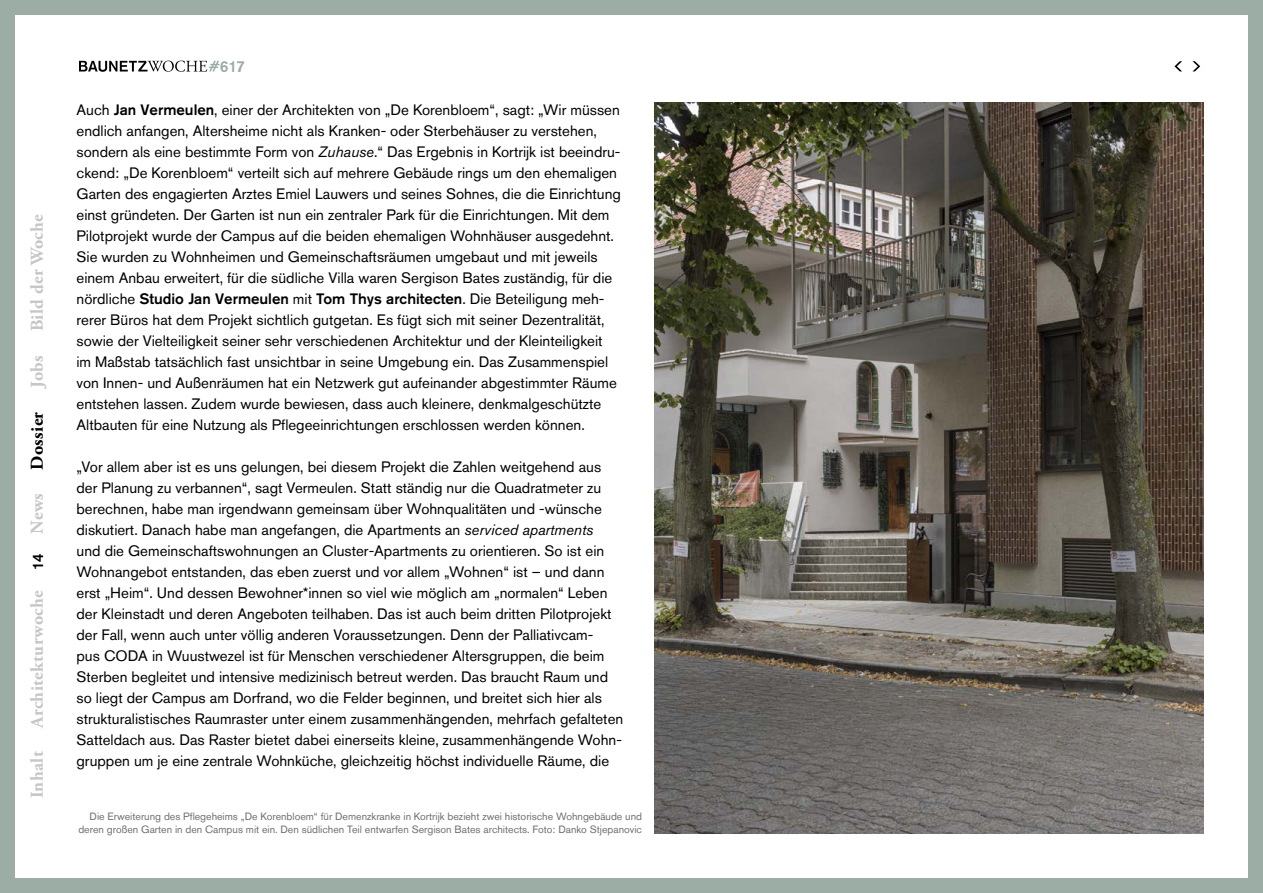
<style>
.page{position:relative;width:1263px;height:893px;background:#fff}
.page>*{position:absolute;margin:0;border:0;box-sizing:border-box;transform-origin:0 0}
.t1{font:700 18px "Adobe Garamond Pro";letter-spacing:.02em;color:#c6c6c6}
.t2{font:700 18px "Adobe Garamond Pro";letter-spacing:.02em;color:#000}
.t3{font:500 15.75px "Akzidenz Grotesk BQ";color:#9bada5}
.t4{font:15px/21px "Akzidenz Grotesk BQ";color:#000}
.t5{font:500 15px "Akzidenz Grotesk BQ";color:#000}
.t6{font:10.5px/13.5px "Akzidenz Grotesk BQ";color:#706f6f;text-align:right}
.s1{font-weight:500}
.s2{font-style:italic}
</style>
<div class="page">
<div style="left:0;top:0;width:1263px;height:893px;border:15px solid #9bada5"></div>
<svg style="left:1192px;top:61px;width:8px;height:10px"></svg>
<svg style="left:1174px;top:61px;width:8px;height:10px"></svg>
<img style="left:655px;top:102px;width:548px;height:731px">
<svg style="left:79px;top:61px;width:140px;height:11px"></svg>
<p class="t1" style="left:27px;top:331px;width:119px;rotate:-90deg">Bild der Woche</p>
<p class="t1" style="left:27px;top:388px;width:34px;rotate:-90deg">Jobs</p>
<p class="t2" style="left:27px;top:470px;width:59px;rotate:-90deg">Dossier</p>
<p class="t1" style="left:27px;top:534px;width:42px;rotate:-90deg">News</p>
<p class="t5" style="left:29px;top:570px;width:18px;rotate:-90deg">14</p>
<p class="t1" style="left:27px;top:728px;width:139px;rotate:-90deg">Architekturwoche</p>
<p class="t1" style="left:27px;top:798px;width:49px;rotate:-90deg">Inhalt</p>
<p class="t3" style="left:220px;top:56px;width:27px">617</p>
<p class="t4" style="left:77px;top:99px;width:546px">Auch <span class="s1">Jan Vermeulen</span>, einer der Architekten von „De Korenbloem“, sagt: „Wir müssen endlich anfangen, Altersheime nicht als Kranken- oder Sterbehäuser zu verstehen, sondern als eine bestimmte Form von <span class="s2">Zuhause</span>.“ Das Ergebnis in Kortrijk ist beeindru&shy;ckend: „De Korenbloem“ verteilt sich auf mehrere Gebäude rings um den ehemaligen Garten des engagierten Arztes Emiel Lauwers und seines Sohnes, die die Einrichtung einst gründeten. Der Garten ist nun ein zentraler Park für die Einrichtungen. Mit dem Pilotprojekt wurde der Campus auf die beiden ehemaligen Wohnhäuser ausgedehnt.<br>Sie wurden zu Wohnheimen und Gemeinschaftsräumen umgebaut und mit jeweils einem Anbau erweitert, für die südliche Villa waren Sergison Bates zuständig, für die nördliche <span class="s1">Studio Jan Vermeulen</span> mit <span class="s1">Tom Thys architecten</span>. Die Beteiligung meh&shy;rerer Büros hat dem Projekt sichtlich gutgetan. Es fügt sich mit seiner Dezentralität, sowie der Vielteiligkeit seiner sehr verschiedenen Architektur und der Kleinteiligkeit<br>im Maßstab tatsächlich fast unsichtbar in seine Umgebung ein. Das Zusammenspiel von Innen- und Außenräumen hat ein Netzwerk gut aufeinander abgestimmter Räume entstehen lassen. Zudem wurde bewiesen, dass auch kleinere, denkmalgeschützte Altbauten für eine Nutzung als Pflegeeinrichtungen erschlossen werden können.</p>
<p class="t4" style="left:77px;top:456px;width:548px">„Vor allem aber ist es uns gelungen, bei diesem Projekt die Zahlen weitgehend aus der Planung zu verbannen“, sagt Vermeulen. Statt ständig nur die Quadratmeter zu berechnen, habe man irgendwann gemeinsam über Wohnqualitäten und -wünsche diskutiert. Danach habe man angefangen, die Apartments an <span class="s2">serviced apartments<br></span>und die Gemeinschaftswohnungen an Cluster-Apartments zu orientieren. So ist ein Wohnangebot entstanden, das eben zuerst und vor allem „Wohnen“ ist – und dann erst „Heim“. Und dessen Bewohner*innen so viel wie möglich am „normalen“ Leben der Kleinstadt und deren Angeboten teilhaben. Das ist auch beim dritten Pilotprojekt der Fall, wenn auch unter völlig anderen Voraussetzungen. Denn der Palliativcam-<br>pus CODA in Wuustwezel ist für Menschen verschiedener Altersgruppen, die beim Sterben begleitet und intensive medizinisch betreut werden. Das braucht Raum und so liegt der Campus am Dorfrand, wo die Felder beginnen, und breitet sich hier als strukturalistisches Raumraster unter einem zusammenhängenden, mehrfach gefalteten Satteldach aus. Das Raster bietet dabei einerseits kleine, zusammenhängende Wohn&shy;gruppen um je eine zentrale Wohnküche, gleichzeitig höchst individuelle Räume, die</p>
<p class="t6" style="left:78px;top:809px;width:565px">Die Erweiterung des Pflegeheims „De Korenbloem“ für Demenzkranke in Kortrijk bezieht zwei historische Wohngebäude und deren großen Garten in den Campus mit ein. Den südlichen Teil entwarfen Sergison Bates architects. Foto: Danko Stjepanovic</p>
</div>
